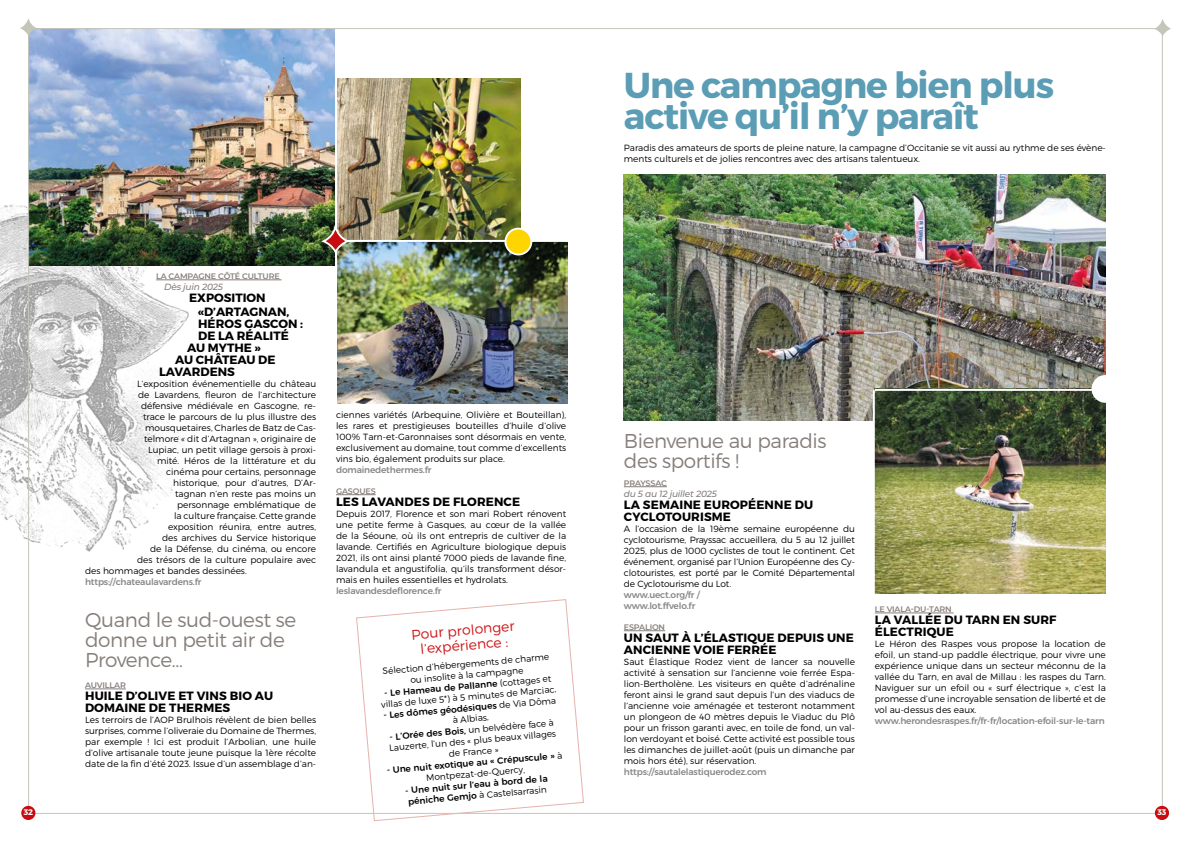
<style>
.page{position:relative;width:1191px;height:842px;background:#fff}
.page>*{position:absolute;margin:0;border:0;box-sizing:border-box;transform-origin:0 0}
.t1{font:700 36px/31px "Montserrat";letter-spacing:-.03em;color:#5b9db5}
.t2{font:300 20px/20px "Montserrat";letter-spacing:-.02em;color:#867e7a}
.t3{font:300 14px/15px "Montserrat";color:#cd1719;text-align:center}
.t4{font:700 12px/12px "Montserrat";letter-spacing:.01em;color:#000}
.t5{font:300 9px/11px "Montserrat";color:#000;text-align:justify}
.t6{font:500 9px/11px "Montserrat";letter-spacing:-.02em;color:#878787}
.t7{font:500 9px/11px "Montserrat";color:#000;text-align:center}
.t8{font:italic 500 9px "Montserrat";letter-spacing:-.02em;color:#867e7a}
.t9{font:700 8.2px "Montserrat";color:#fff}
.t10{font:600 8px "Montserrat";letter-spacing:-.02em;color:#867e7a}
.s1{font-weight:500}
.s2{font-weight:300}
</style>
<div class="page">
<img style="left:624px;top:175px;width:482px;height:246px">
<img style="left:0;top:204px;width:208px;height:348px">
<hr style="left:156px;top:280px;width:126px;height:1px;background:#867e7a">
<hr style="left:85px;top:689px;width:41px;height:1px;background:#867e7a">
<hr style="left:336px;top:494px;width:40px;height:1px;background:#867e7a">
<hr style="left:624px;top:486px;width:43px;height:1px;background:#867e7a">
<hr style="left:624px;top:630px;width:41px;height:1px;background:#867e7a">
<hr style="left:874px;top:613px;width:79px;height:1px;background:#867e7a">
<img style="left:30px;top:30px;width:305px;height:236px">
<img style="left:337px;top:78px;width:183px;height:162px">
<img style="left:337px;top:242px;width:230px;height:161px">
<svg style="left:356px;top:599px;width:228px;height:223px"></svg>
<svg style="left:319px;top:217px;width:33px;height:1px"></svg>
<svg style="left:319px;top:224px;width:33px;height:32px"></svg>
<div style="left:504px;top:228px;width:28px;height:27px;background:#ffd500;border:2px solid #fff;border-radius:50%"></div>
<img style="left:874px;top:391px;width:232px;height:202px">
<hr style="left:874px;top:389px;width:237px;height:2px;background:#fff">
<hr style="left:872px;top:390px;width:2px;height:211px;background:#fff">
<div style="left:1091px;top:375px;width:28px;height:28px;background:#fff;border:2px solid #fff;border-radius:50%"></div>
<svg style="left:1156px;top:19px;width:15px;height:17px"></svg>
<svg style="left:20px;top:18px;width:17px;height:18px"></svg>
<div style="left:1154px;top:806px;width:15px;height:14px;background:#c90c0f;border-radius:50%"></div>
<div style="left:21px;top:806px;width:14px;height:14px;background:#c90c0f;border-radius:50%"></div>
<p class="t10" style="left:156px;top:270px;width:125px">LA CAMPAGNE CÔTÉ CULTURE</p>
<p class="t8" style="left:164px;top:281px;width:60px">Dès juin 2025</p>
<h3 class="t4" style="left:198px;top:291px;width:93px;line-height:14px;text-indent:-9px">EXPOSITION «D’ARTAGNAN,</h3>
<h3 class="t4" style="left:198px;top:318px;width:106px">HÉROS GASCON :</h3>
<h3 class="t4" style="left:198px;top:330px;width:92px">DE LA RÉALITÉ</h3>
<h3 class="t4" style="left:187px;top:342px;width:75px">AU MYTHE »</h3>
<h3 class="t4" style="left:175px;top:354px;width:102px">AU CHÂTEAU DE</h3>
<h3 class="t4" style="left:159px;top:366px;width:77px">LAVARDENS</h3>
<p class="t5" style="left:137px;top:378px;width:181px">L’exposition événementielle du château</p>
<p class="t5" style="left:138px;top:389px;width:180px">de Lavardens, fleuron de l’architecture</p>
<p class="t5" style="left:141px;top:400px;width:177px">défensive médiévale en Gascogne, re-</p>
<p class="t5" style="left:143px;top:411px;width:175px">trace le parcours de lu plus illustre des</p>
<p class="t5" style="left:145px;top:422px;width:173px">mousquetaires, Charles de Batz de Cas-</p>
<p class="t5" style="left:144px;top:433px;width:173px">telmore « dit d’Artagnan », originaire de</p>
<p class="t5" style="left:148px;top:444px;width:169px">Lupiac, un petit village gersois à proxi-</p>
<p class="t5" style="left:157px;top:455px;width:160px">mité. Héros de la littérature et du</p>
<p class="t5" style="left:166px;top:466px;width:151px">cinéma pour certains, personnage</p>
<p class="t5" style="left:173px;top:477px;width:145px">historique, pour d’autres, D’Ar-</p>
<p class="t5" style="left:175px;top:488px;width:143px">tagnan n’en reste pas moins un</p>
<p class="t5" style="left:177px;top:499px;width:141px">personnage emblématique de</p>
<p class="t5" style="left:174px;top:510px;width:144px">la culture française. Cette grande</p>
<p class="t5" style="left:168px;top:521px;width:150px">exposition réunira, entre autres,</p>
<p class="t5" style="left:162px;top:532px;width:155px">des archives du Service historique</p>
<p class="t5" style="left:150px;top:543px;width:168px">de la Défense, du cinéma, ou encore</p>
<p class="t5" style="left:137px;top:554px;width:181px">des trésors de la culture populaire avec</p>
<p class="t5" style="left:85px;top:565px;width:163px">des hommages et bandes dessinées.</p>
<p class="t6" style="left:85px;top:576px;width:118px">https://chateaulavardens.fr</p>
<h2 class="t2" style="left:85px;top:610px;width:213px">Quand le sud-ouest se donne un petit air de<br>Provence…</h2>
<p class="t10" style="left:85px;top:679px;width:42px">AUVILLAR</p>
<h3 class="t4" style="left:85px;top:690px;width:190px">HUILE D’OLIVE ET VINS BIO AU<br>DOMAINE DE THERMES</h3>
<p class="t5" style="left:85px;top:714px;width:233px">Les terroirs de l’AOP Brulhois révèlent de bien belles surprises, comme l’oliveraie du Domaine de Thermes, par exemple ! Ici est produit l’Arbolian, une huile d’olive artisanale toute jeune puisque la 1ère récolte date de la fin d’été 2023. Issue d’un assemblage d’an-</p>
<p class="t5" style="left:336px;top:409px;width:232px">ciennes variétés (Arbequine, Olivière et Bouteillan), les rares et prestigieuses bouteilles d’huile d’olive 100% Tarn-et-Garonnaises sont désormais en vente, exclusivement au domaine, tout comme d’excellents vins bio, également produits sur place.</p>
<p class="t6" style="left:336px;top:463px;width:97px">domainedethermes.fr</p>
<p class="t10" style="left:336px;top:485px;width:41px">GASQUES</p>
<h3 class="t4" style="left:336px;top:496px;width:185px">LES LAVANDES DE FLORENCE</h3>
<p class="t5" style="left:336px;top:508px;width:232px">Depuis 2017, Florence et son mari Robert rénovent une petite ferme à Gasques, au cœur de la vallée de la Séoune, où ils ont entrepris de cultiver de la lavande. Certifiés en Agriculture biologique depuis 2021, ils ont ainsi planté 7000 pieds de lavande fine, lavandula et angustifolia, qu’ils transforment désor&shy;mais en huiles essentielles et hydrolats.</p>
<p class="t6" style="left:336px;top:584px;width:107px">leslavandesdeflorence.fr</p>
<h3 class="t3" style="left:411px;top:627px;width:105px;rotate:-5deg">Pour prolonger l’expérience :</h3>
<p class="t5" style="left:382px;top:665px;width:169px;text-align:center;rotate:-5deg">Sélection d’hébergements de charme ou insolite à la campagne</p>
<p class="t5" style="left:380px;top:688px;width:177px;text-align:center;rotate:-5deg"><span class="s1">- Le Hameau de Pallanne</span> (cottages et villas de luxe 5*) à 5 minutes de Marciac,</p>
<p class="t7" style="left:383px;top:709px;width:175px;rotate:-5deg">- Les dômes géodésiques <span class="s2">de Via Dôma à Albias,</span></p>
<p class="t5" style="left:388px;top:731px;width:169px;text-align:center;rotate:-5deg"><span class="s1">- L’Orée des Bois,</span> un belvédère face à<br>Lauzerte, l’un des « plus beaux villages de France »</p>
<p class="t7" style="left:386px;top:764px;width:178px;rotate:-5deg">- Une nuit exotique au « Crépuscule » <span class="s2">à<br>Montpezat-de-Quercy,</span></p>
<p class="t7" style="left:405px;top:784px;width:144px;text-align:left;rotate:-5deg">- Une nuit sur l’eau à bord de la péniche Gemjo <span class="s2">à Castelsarrasin</span></p>
<h1 class="t1" style="left:624px;top:70px;width:432px">Une campagne bien plus active qu’il n’y paraît</h1>
<p class="t5" style="left:624px;top:142px;width:483px">Paradis des amateurs de sports de pleine nature, la campagne d’Occitanie se vit aussi au rythme de ses évène&shy;ments culturels et de jolies rencontres avec des artisans talentueux.</p>
<h2 class="t2" style="left:624px;top:430px;width:204px">Bienvenue au paradis des sportifs !</h2>
<p class="t10" style="left:624px;top:477px;width:45px">PRAYSSAC</p>
<p class="t8" style="left:624px;top:487px;width:95px">du 5 au 12 juillet 2025</p>
<h3 class="t4" style="left:624px;top:499px;width:191px">LA SEMAINE EUROPÉENNE DU<br>CYCLOTOURISME</h3>
<p class="t5" style="left:624px;top:523px;width:233px">A l’occasion de la 19ème semaine européenne du cyclotourisme, Prayssac accueillera, du 5 au 12 juillet 2025, plus de 1000 cyclistes de tout le continent. Cet événement, organisé par l’Union Européenne des Cy&shy;clotouristes, est porté par le Comité Départemental de Cyclotourisme du Lot.</p>
<p class="t6" style="left:624px;top:588px;width:78px">www.uect.org/fr / www.lot.ffvelo.fr</p>
<p class="t10" style="left:624px;top:621px;width:43px">ESPALION</p>
<h3 class="t4" style="left:624px;top:632px;width:231px">UN SAUT À L’ÉLASTIQUE DEPUIS UNE<br>ANCIENNE VOIE FERRÉE</h3>
<p class="t5" style="left:624px;top:656px;width:233px">Saut Élastique Rodez vient de lancer sa nouvelle activité à sensation sur l’ancienne voie ferrée Espa&shy;lion-Bertholène. Les visiteurs en quête d’adrénaline feront ainsi le grand saut depuis l’un des viaducs de l’ancienne voie aménagée et testeront notamment un plongeon de 40 mètres depuis le Viaduc du Plô pour un frisson garanti avec, en toile de fond, un val&shy;lon verdoyant et boisé. Cette activité est possible tous les dimanches de juillet-août (puis un dimanche par mois hors été), sur réservation.</p>
<p class="t6" style="left:624px;top:765px;width:144px">https://sautalelastiquerodez.com</p>
<p class="t10" style="left:874px;top:604px;width:78px">LE VIALA-DU-TARN</p>
<h3 class="t4" style="left:875px;top:614px;width:183px">LA VALLÉE DU TARN EN SURF<br>ÉLECTRIQUE</h3>
<p class="t5" style="left:874px;top:638px;width:233px">Le Héron des Raspes vous propose la location de efoil, un stand-up paddle électrique, pour vivre une expérience unique dans un secteur méconnu de la vallée du Tarn, en aval de Millau : les raspes du Tarn.<br>Naviguer sur un efoil ou « surf électrique », c’est la promesse d’une incroyable sensation de liberté et de vol au-dessus des eaux.</p>
<p class="t6" style="left:874px;top:715px;width:231px">www.herondesraspes.fr/fr-fr/location-efoil-sur-le-tarn</p>
<p class="t9" style="left:24px;top:807px;width:11px">32</p>
<p class="t9" style="left:1157px;top:807px;width:10px">33</p>
</div>
